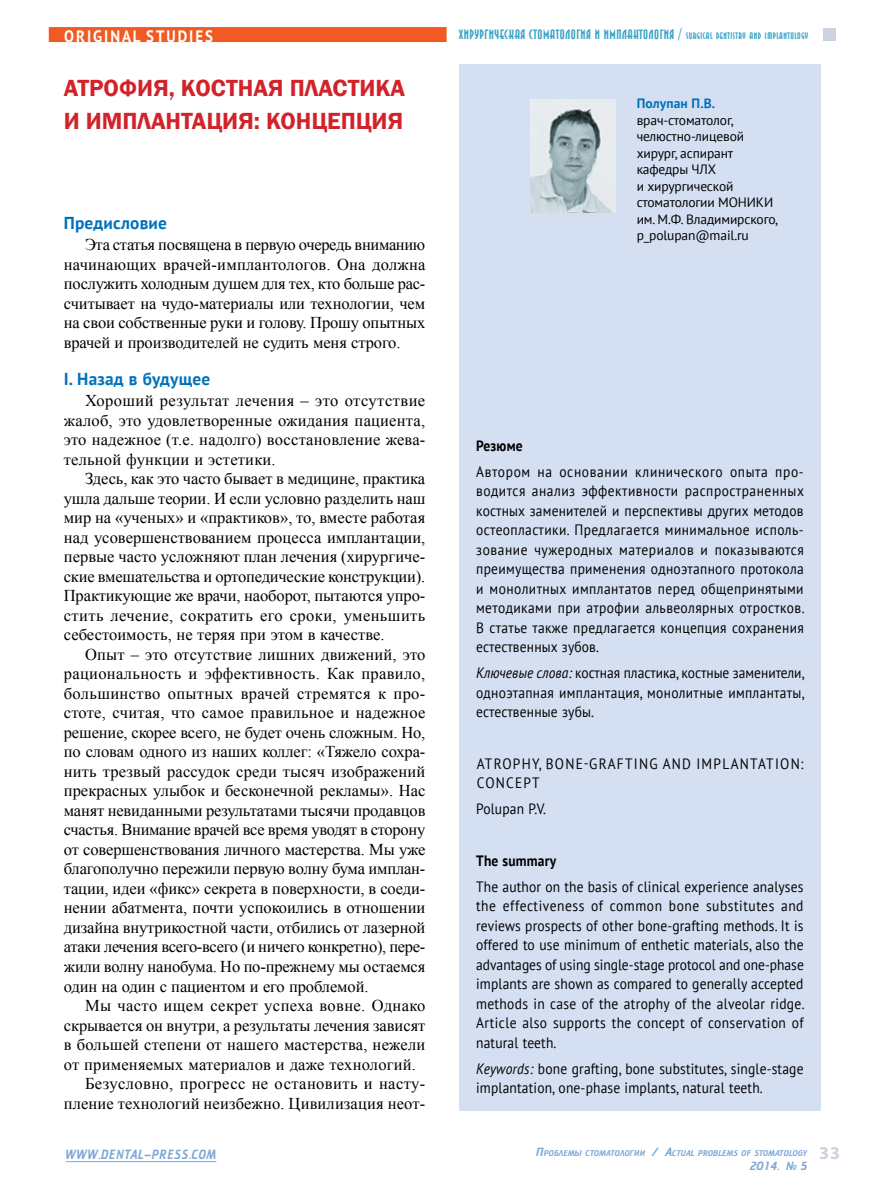
<style>
.page{position:relative;width:872px;height:1204px;background:#fff}
.page>*{position:absolute;margin:0;border:0;box-sizing:border-box;transform-origin:0 0}
.t1{font:600 24px/33px "Franklin Gothic";color:#d2232a}
.t2{font:700 18px "Myriad Pro";color:#ccd3e0}
.t3{font:700 17.25px "PT Sans";letter-spacing:.015em;color:#0072bc}
.t4{font:16.5px/19.5px "Times New Roman";letter-spacing:.01em;color:#000;text-align:justify}
.t5{font:700 16.5px "PT Sans";letter-spacing:.13em;color:#fff;scale:.9 1}
.t6{font:15px/19.5px "PT Sans";letter-spacing:.015em;color:#000;text-align:justify;scale:.9 1}
.t7{font:700 15px "PT Sans";letter-spacing:.015em;color:#000;scale:.9 1}
.t8{font:13.5px/16.5px "PT Sans";letter-spacing:-.01em;color:#000}
.t9{font:700 13.5px "Anna C";letter-spacing:.04em;color:#37a1c5}
.t10{font:13.5px "Cricket";letter-spacing:.05em;color:#7da7d8;scale:.9 1}
.t11{font:700 13.5px "PT Sans";letter-spacing:.01em;color:#0072bc}
.t12{font:12px "Cricket";color:#7da7d8}
.t13{font:8.4px "Cricket";letter-spacing:.005em;color:#7da7d8}
.s1{font-size:9.45px}
.s2{font-style:italic}
.s3{font-size:12px}
</style>
<div class="page">
<hr style="left:66px;top:1161px;width:150px;height:1px;background:#7da7d8">
<div style="left:49px;top:27px;width:397px;height:15px;background:#f15a22"></div>
<div style="left:823px;top:28px;width:13px;height:12px;background:#ccd3e0"></div>
<div style="left:459px;top:64px;width:361px;height:1046px;background:#d4dff2"></div>
<img style="left:530px;top:99px;width:85px;height:114px">
<p class="t5" style="left:64px;top:25px;width:167px">Original studies</p>
<h1 class="t1" style="left:64px;top:72px;width:343px">Атрофия, костная пластика и имплантация: концепция</h1>
<p class="t3" style="left:64px;top:211px;width:105px">Предисловие</p>
<p class="t4" style="left:64px;top:234px;width:363px;text-indent:21px">Эта статья посвящена в первую очередь вниманию начинающих врачей-имплантологов. Она должна послужить холодным душем для тех, кто больше рас&shy;считывает на чудо-материалы или технологии, чем на свои собственные руки и голову. Прошу опытных врачей и производителей не судить меня строго.</p>
<p class="t3" style="left:64px;top:367px;width:148px">I. Назад в будущее</p>
<p class="t4" style="left:64px;top:390px;width:363px;text-indent:21px">Хороший результат лечения – это отсутствие жалоб, это удовлетворенные ожидания пациента, это надежное (т.е. надолго) восстановление жева&shy;тельной функции и эстетики.</p>
<p class="t4" style="left:64px;top:468px;width:363px;text-indent:21px">Здесь, как это часто бывает в медицине, практика ушла дальше теории. И если условно разделить наш мир на «ученых» и «практиков», то, вместе работая над усовершенствованием процесса имплантации, первые часто усложняют план лечения (хирургиче&shy;ские вмешательства и ортопедические конструкции).<br>Практикующие же врачи, наоборот, пытаются упро&shy;стить лечение, сократить его сроки, уменьшить себестоимость, не теряя при этом в качестве.</p>
<p class="t4" style="left:64px;top:644px;width:363px;text-indent:21px">Опыт – это отсутствие лишних движений, это рациональность и эффективность. Как правило, большинство опытных врачей стремятся к про&shy;стоте, считая, что самое правильное и надежное решение, скорее всего, не будет очень сложным. Но, по словам одного из наших коллег: «Тяжело сохра&shy;нить трезвый рассудок среди тысяч изображений прекрасных улыбок и бесконечной рекламы». Нас манят невиданными результатами тысячи продавцов счастья. Внимание врачей все время уводят в сторону от совершенствования личного мастерства. Мы уже благополучно пережили первую волну бума имплан&shy;тации, идеи «фикс» секрета в поверхности, в соеди&shy;нении абатмента, почти успокоились в отношении дизайна внутрикостной части, отбились от лазерной атаки лечения всего-всего (и ничего конкретно), пере&shy;жили волну нанобума. Но по-прежнему мы остаемся один на один с пациентом и его проблемой.</p>
<p class="t4" style="left:85px;top:995px;width:342px">Мы часто ищем секрет успеха вовне. Однако</p>
<p class="t4" style="left:64px;top:1014px;width:363px">скрывается он внутри, а результаты лечения зависят</p>
<p class="t4" style="left:64px;top:1034px;width:363px">в большей степени от нашего мастерства, нежели</p>
<p class="t4" style="left:64px;top:1053px;width:354px">от применяемых материалов и даже технологий.</p>
<p class="t4" style="left:85px;top:1073px;width:342px">Безусловно, прогресс не остановить и насту-</p>
<p class="t4" style="left:64px;top:1092px;width:363px">пление технологий неизбежно. Цивилизация неот-</p>
<p class="t10" style="left:66px;top:1147px;width:169px">WWW.DENTAL-PRESS.COM</p>
<p class="t9" style="left:459px;top:27px;width:350px">ХИРУРГИЧЕСКАЯ СТОМАТОЛОГИЯ И ИМПЛАНТОЛОГИЯ / <span class="s1">SURGICAL DENTISTRY AND IMPLANTOLOGY</span></p>
<p class="t11" style="left:636px;top:94px;width:79px">Полупан П.В.</p>
<p class="t8" style="left:636px;top:111px;width:143px">врач-стоматолог, челюстно-лицевой хирург, аспирант кафедры ЧЛХ<br>и хирургической стоматологии МОНИКИ им. М.Ф. Владимирского, p_polupan@mail.ru</p>
<p class="t7" style="left:476px;top:435px;width:53px">Резюме</p>
<p class="t6" style="left:476px;top:461px;width:366px">Автором на основании клинического опыта про&shy;водится анализ эффективности распространенных костных заменителей и перспективы других методов остеопластики. Предлагается минимальное исполь&shy;зование чужеродных материалов и показываются преимущества применения одноэтапного протокола и монолитных имплантатов перед общепринятыми методиками при атрофии альвеолярных отростков.<br>В статье также предлагается концепция сохранения естественных зубов.</p>
<p class="t6" style="left:476px;top:662px;width:367px"><span class="s2">Ключевые слова:</span> костная пластика, костные заменители, одноэтапная имплантация, монолитные имплантаты, естественные зубы.</p>
<p class="t6" style="left:477px;top:753px;width:21px">Atrophy</p>
<p class="t6" style="left:539px;top:753px;width:19px">, bone</p>
<p class="t6" style="left:583px;top:753px;width:17px">-grafting</p>
<p class="t6" style="left:662px;top:753px;width:12px">and</p>
<p class="t6" style="left:696px;top:753px;width:11px">implantation</p>
<p class="t6" style="left:800px;top:753px;width:5px">:</p>
<p class="t6" style="left:476px;top:769px;width:79px;line-height:25.8px">concept<br>Polupan P.V.</p>
<p class="t7" style="left:476px;top:850px;width:90px">The summary</p>
<p class="t6" style="left:476px;top:876px;width:366px">The author on the basis of clinical experience analyses the effectiveness of common bone substitutes and reviews prospects of other bone-grafting methods. It is offered to use minimum of enthetic materials, also the advantages of using single-stage protocol and one-phase implants are shown as compared to generally accepted methods in case of the atrophy of the alveolar ridge.<br>Article also supports the concept of conservation of natural teeth.</p>
<p class="t6" style="left:476px;top:1058px;width:365px"><span class="s2">Keywords:</span> bone grafting, bone substitutes, single-stage implantation, one-phase implants, natural teeth.</p>
<p class="t13" style="left:536px;top:1148px;width:273px"><span class="s3">П</span>РОБЛЕМЫ СТОМАТОЛОГИИ <span class="s3">/ A</span>CTUAL PROBLEMS OF STOMATOLOGY</p>
<p class="t12" style="left:750px;top:1159px;width:59px">2014. № 5</p>
<p class="t2" style="left:819px;top:1141px;width:22px">33</p>
</div>
